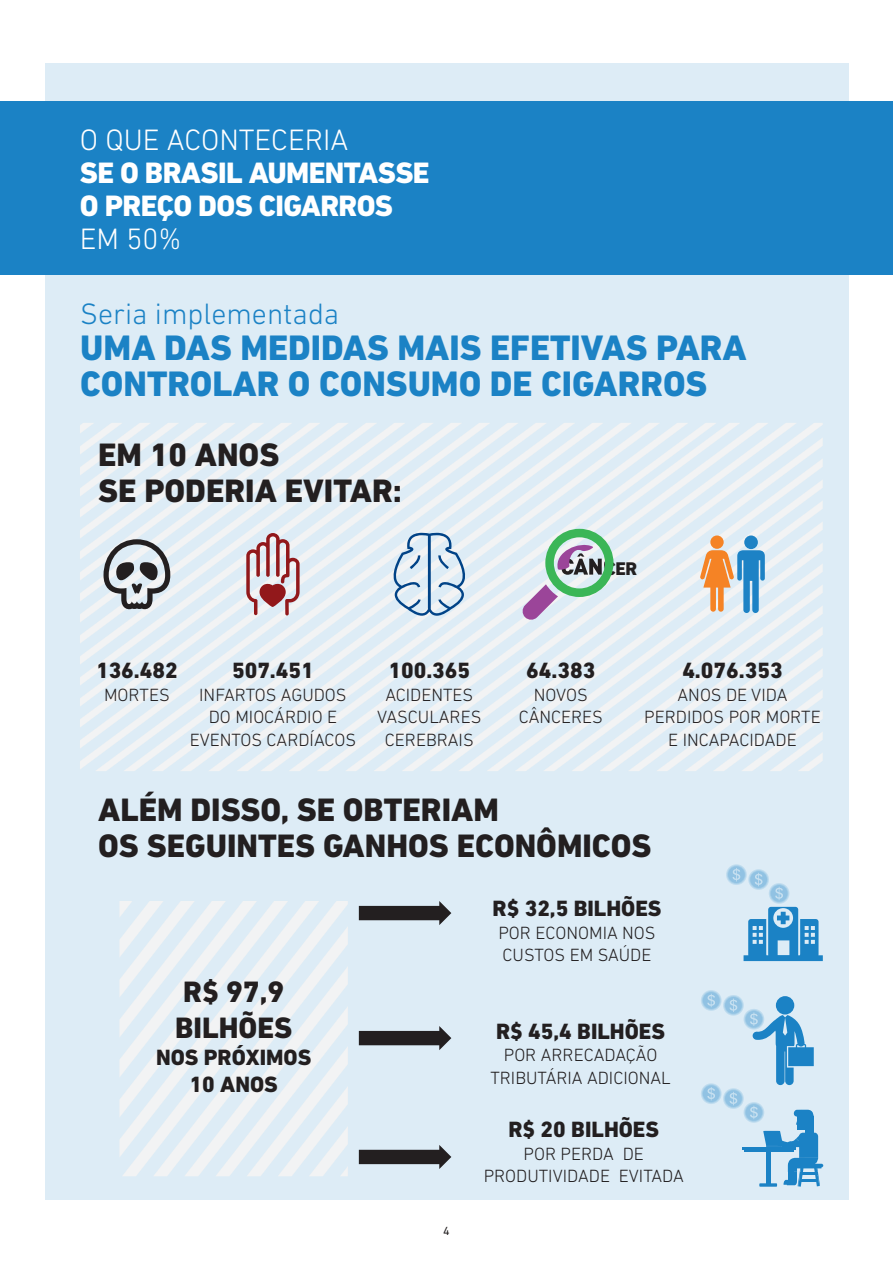
<style>
.page{position:relative;width:893px;height:1263px;background:#fff}
.page>*{position:absolute;margin:0;border:0;box-sizing:border-box;transform-origin:0 0}
.t1{font:800 36px/36px "DIN Next LT Pro";color:#1b82c5}
.t2{font:800 33px/36px "DIN Next LT Pro";color:#231f20}
.t3{font:800 30px/33px "DIN Next LT Pro";letter-spacing:-.02em;color:#fff}
.t4{font:300 30px "DIN Next LT Pro";color:#fff}
.t5{font:300 30px "DIN Next LT Pro";color:#1b82c5}
.t6{font:800 30px/36px "DIN Next LT Pro";color:#231f20}
.t7{font:800 22.5px/27px "DIN Next LT Pro";color:#231f20;text-align:center}
.t8{font:800 18.6px "DIN Next LT Pro";letter-spacing:-.02em;color:#231f20}
.t9{font:300 18px/22.5px "DIN Next LT Pro";color:#231f20;text-align:center}
.t10{font:12px "DIN Next LT Pro";color:#231f20}
</style>
<div class="page">
<div style="left:45px;top:63px;width:803px;height:1137px;background:#ddecf6"></div>
<div style="left:0;top:101px;width:893px;height:174px;background:#1b82c5"></div>
<svg style="left:119px;top:901px;width:229px;height:275px"></svg>
<svg style="left:359px;top:901px;width:92px;height:24px"></svg>
<svg style="left:359px;top:1026px;width:92px;height:24px"></svg>
<svg style="left:359px;top:1145px;width:92px;height:24px"></svg>
<svg style="left:743px;top:907px;width:80px;height:54px"></svg>
<svg style="left:743px;top:1009px;width:21px;height:20px"></svg>
<div style="left:745px;top:1010px;width:18px;height:18px;background:#9fcae6;border-radius:50%"></div>
<svg style="left:745px;top:1011px;width:17px;height:16px"></svg>
<svg style="left:723px;top:995px;width:21px;height:21px"></svg>
<svg style="left:724px;top:996px;width:19px;height:18px"></svg>
<div style="left:725px;top:997px;width:17px;height:17px;background:#91c2e3;border-radius:50%"></div>
<svg style="left:730px;top:998px;width:7px;height:14px"></svg>
<svg style="left:701px;top:990px;width:21px;height:21px"></svg>
<svg style="left:702px;top:991px;width:18px;height:19px"></svg>
<div style="left:703px;top:992px;width:17px;height:17px;background:#91c2e3;border-radius:50%"></div>
<svg style="left:707px;top:994px;width:8px;height:13px"></svg>
<svg style="left:743px;top:1102px;width:21px;height:21px"></svg>
<svg style="left:745px;top:1103px;width:18px;height:19px"></svg>
<div style="left:745px;top:1104px;width:17px;height:17px;background:#91c2e3;border-radius:50%"></div>
<div style="left:723px;top:1088px;width:21px;height:21px;background:#c3deef;border-radius:50%"></div>
<svg style="left:724px;top:1089px;width:19px;height:19px"></svg>
<svg style="left:725px;top:1090px;width:17px;height:17px"></svg>
<svg style="left:730px;top:1092px;width:7px;height:13px"></svg>
<svg style="left:701px;top:1083px;width:21px;height:21px"></svg>
<svg style="left:702px;top:1084px;width:18px;height:19px"></svg>
<div style="left:703px;top:1085px;width:17px;height:17px;background:#91c2e3;border-radius:50%"></div>
<svg style="left:707px;top:1087px;width:8px;height:13px"></svg>
<div style="left:769px;top:883px;width:20px;height:21px;background:#bddbee;border-radius:50%"></div>
<svg style="left:770px;top:884px;width:18px;height:19px"></svg>
<div style="left:771px;top:885px;width:16px;height:17px;background:#91c2e3;border-radius:50%"></div>
<svg style="left:775px;top:887px;width:8px;height:13px"></svg>
<svg style="left:748px;top:869px;width:21px;height:21px"></svg>
<svg style="left:749px;top:870px;width:19px;height:19px"></svg>
<div style="left:750px;top:871px;width:17px;height:17px;background:#91c2e3;border-radius:50%"></div>
<svg style="left:755px;top:873px;width:7px;height:13px"></svg>
<svg style="left:726px;top:864px;width:21px;height:21px"></svg>
<svg style="left:727px;top:865px;width:19px;height:19px"></svg>
<div style="left:728px;top:866px;width:17px;height:17px;background:#91c2e3;border-radius:50%"></div>
<svg style="left:733px;top:868px;width:7px;height:13px"></svg>
<div style="left:776px;top:996px;width:18px;height:18px;background:#1b82c5;border-radius:50%"></div>
<svg style="left:750px;top:1012px;width:64px;height:73px"></svg>
<hr style="left:794px;top:1164px;width:29px;height:3px;background:#1b82c5;border-radius:2px">
<hr style="left:743px;top:1147px;width:53px;height:3px;background:#1b82c5">
<hr style="left:745px;top:1150px;width:49px;height:1px;background:#1b82c5">
<svg style="left:750px;top:1106px;width:71px;height:81px"></svg>
<svg style="left:80px;top:423px;width:743px;height:348px"></svg>
<h3 class="t4" style="left:80px;top:123px;width:270px">O QUE ACONTECERIA</h3>
<h3 class="t3" style="left:80px;top:156px;width:351px">SE O BRASIL AUMENTASSE<br>O PREÇO DOS CIGARROS</h3>
<h3 class="t4" style="left:80px;top:222px;width:103px">EM 50%</h3>
<h3 class="t5" style="left:80px;top:297px;width:261px">Seria implementada</h3>
<h1 class="t1" style="left:80px;top:330px;width:668px">UMA DAS MEDIDAS MAIS EFETIVAS PARA<br>CONTROLAR O CONSUMO DE CIGARROS</h1>
<h2 class="t2" style="left:98px;top:437px;width:305px">EM 10 ANOS<br>SE PODERIA EVITAR:</h2>
<p class="t7" style="left:96px;top:657px;width:83px">136.482</p>
<p class="t9" style="left:104px;top:683px;width:67px">MORTES</p>
<p class="t7" style="left:232px;top:657px;width:83px">507.451</p>
<p class="t9" style="left:190px;top:683px;width:168px">INFARTOS AGUDOS<br>DO MIOCÁRDIO E<br>EVENTOS CARDÍACOS</p>
<p class="t7" style="left:388px;top:657px;width:83px">100.365</p>
<p class="t9" style="left:377px;top:683px;width:106px">ACIDENTES<br>VASCULARES<br>CEREBRAIS</p>
<p class="t8" style="left:571px;top:557px;width:68px">CÁNCER</p>
<p class="t7" style="left:526px;top:657px;width:71px">64.383</p>
<p class="t9" style="left:519px;top:683px;width:86px">NOVOS<br>CÂNCERES</p>
<p class="t7" style="left:682px;top:657px;width:102px">4.076.353</p>
<p class="t9" style="left:644px;top:683px;width:178px">ANOS DE VIDA<br>PERDIDOS POR MORTE<br>E INCAPACIDADE</p>
<h2 class="t2" style="left:98px;top:791px;width:555px">ALÉM DISSO, SE OBTERIAM<br>OS SEGUINTES GANHOS ECONÔMICOS</h2>
<h3 class="t6" style="left:175px;top:974px;width:119px">R$ 97,9<br>BILHÕES</h3>
<p class="t7" style="left:156px;top:1044px;width:157px">NOS PRÓXIMOS<br>10 ANOS</p>
<p class="t10" style="left:443px;top:1224px;width:8px">4</p>
<p class="t7" style="left:492px;top:895px;width:170px">R$ 32,5 BILHÕES</p>
<p class="t9" style="left:498px;top:921px;width:159px;text-align:left">POR ECONOMIA NOS<br>CUSTOS EM SAÚDE</p>
<p class="t7" style="left:496px;top:1017px;width:170px">R$ 45,4 BILHÕES</p>
<p class="t9" style="left:490px;top:1043px;width:182px">POR ARRECADAÇÃO<br>TRIBUTÁRIA ADICIONAL</p>
<p class="t7" style="left:508px;top:1116px;width:152px">R$ 20 BILHÕES</p>
<p class="t9" style="left:484px;top:1142px;width:202px">POR PERDA DE<br>PRODUTIVIDADE EVITADA</p>
</div>
